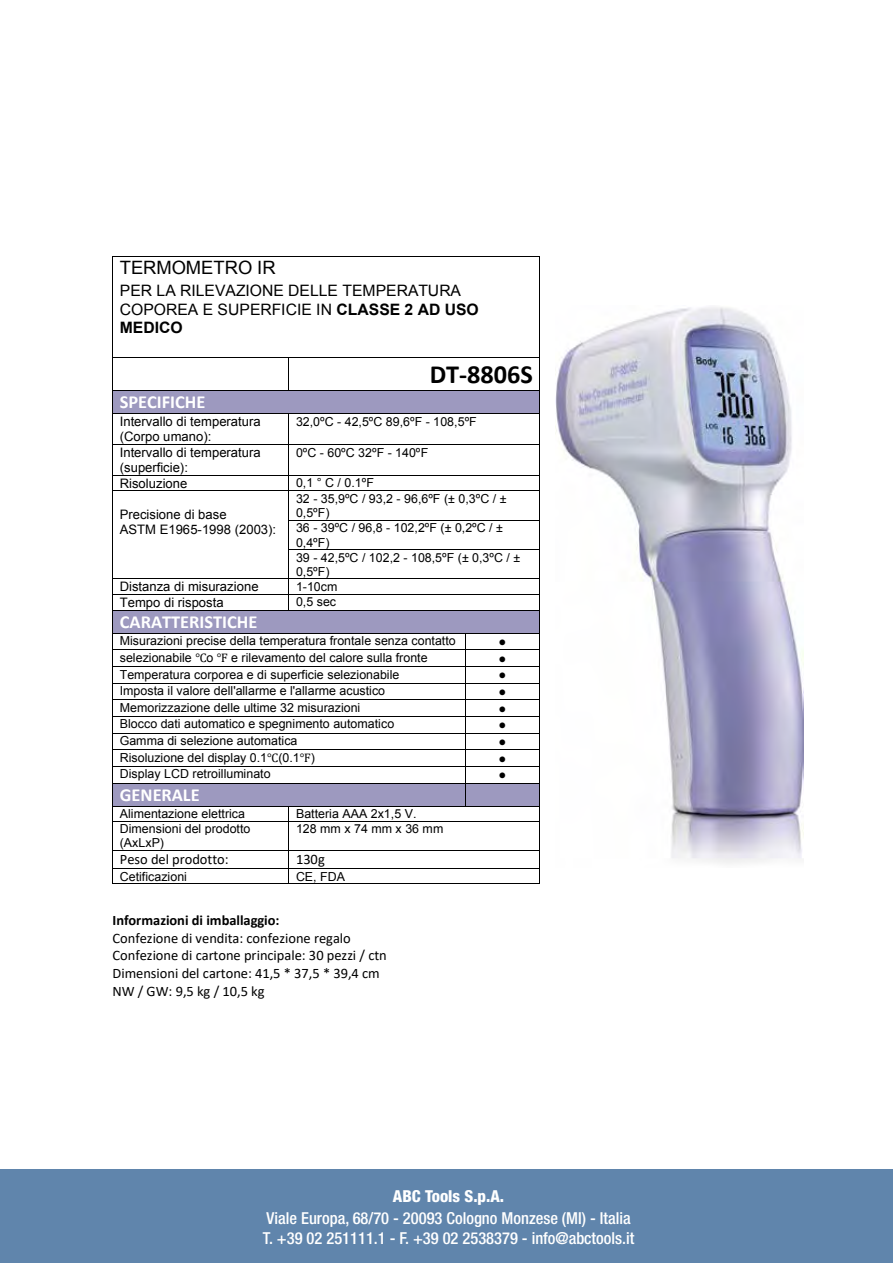
<style>
.page{position:relative;width:893px;height:1263px;background:#fff}
.page>*{position:absolute;margin:0;border:0;box-sizing:border-box;transform-origin:0 0}
.t1{font:700 26.25px "Calibri";color:#000}
.t2{font:700 18.45px "Calibri";color:#fff}
.t3{font:18.45px "Arial";color:#000}
.t4{font:500 condensed 16.5px/19.8px "Helvetica Neue";color:#fff}
.t5{font:800 condensed 16.5px "Helvetica Neue";color:#fff}
.t6{font:15.75px/18px "Arial";color:#000}
.t7{font:14.4px/17.5px "Calibri";color:#000}
.t8{font:700 14.4px "Calibri";color:#000}
.t9{font:13.05px/15.1px "Arial";color:#000}
.t10{font:13.05px "Calibri";color:#000}
.t11{font:12.45px/14.5px "Arial";color:#000}
.s1{font-weight:700}
.s2{font-family:"Cambria Math"}
</style>
<div class="page">
<div style="left:0;top:1169px;width:893px;height:94px;background:#6085ac"></div>
<hr style="left:113px;top:256px;width:426px;height:1px;background:#000">
<hr style="left:112px;top:256px;width:1px;height:101px;background:#000">
<hr style="left:539px;top:256px;width:1px;height:101px;background:#000">
<hr style="left:113px;top:357px;width:176px;height:1px;background:#000">
<hr style="left:289px;top:357px;width:250px;height:1px;background:#000">
<div style="left:113px;top:391px;width:426px;height:22px;background:#9d99bf"></div>
<hr style="left:113px;top:390px;width:176px;height:1px;background:#000">
<hr style="left:289px;top:390px;width:250px;height:1px;background:#000">
<svg style="left:112px;top:357px;width:1px;height:57px"></svg>
<hr style="left:113px;top:413px;width:176px;height:1px;background:#000">
<hr style="left:289px;top:413px;width:250px;height:1px;background:#000">
<svg style="left:539px;top:357px;width:1px;height:57px"></svg>
<hr style="left:112px;top:414px;width:1px;height:30px;background:#000">
<hr style="left:289px;top:414px;width:1px;height:30px;background:#000">
<hr style="left:539px;top:414px;width:1px;height:30px;background:#000">
<hr style="left:113px;top:444px;width:176px;height:1px;background:#000">
<hr style="left:289px;top:444px;width:250px;height:1px;background:#000">
<hr style="left:112px;top:445px;width:1px;height:30px;background:#000">
<hr style="left:289px;top:445px;width:1px;height:30px;background:#000">
<hr style="left:539px;top:445px;width:1px;height:30px;background:#000">
<hr style="left:113px;top:475px;width:176px;height:1px;background:#000">
<hr style="left:289px;top:475px;width:250px;height:1px;background:#000">
<hr style="left:113px;top:491px;width:176px;height:1px;background:#000">
<hr style="left:289px;top:491px;width:250px;height:1px;background:#000">
<hr style="left:289px;top:520px;width:250px;height:1px;background:#000">
<hr style="left:289px;top:549px;width:250px;height:1px;background:#000">
<hr style="left:113px;top:578px;width:176px;height:1px;background:#000">
<hr style="left:289px;top:578px;width:250px;height:1px;background:#000">
<hr style="left:113px;top:594px;width:176px;height:1px;background:#000">
<hr style="left:289px;top:594px;width:250px;height:1px;background:#000">
<div style="left:113px;top:610px;width:426px;height:23px;background:#9d99bf"></div>
<hr style="left:113px;top:610px;width:176px;height:1px;background:#000">
<hr style="left:289px;top:610px;width:250px;height:1px;background:#000">
<hr style="left:113px;top:633px;width:352px;height:1px;background:#000">
<hr style="left:466px;top:633px;width:73px;height:1px;background:#000">
<hr style="left:113px;top:649px;width:352px;height:1px;background:#000">
<hr style="left:466px;top:649px;width:73px;height:1px;background:#000">
<hr style="left:113px;top:666px;width:352px;height:1px;background:#000">
<hr style="left:466px;top:666px;width:73px;height:1px;background:#000">
<hr style="left:113px;top:683px;width:352px;height:1px;background:#000">
<hr style="left:466px;top:683px;width:73px;height:1px;background:#000">
<hr style="left:113px;top:699px;width:352px;height:1px;background:#000">
<hr style="left:466px;top:699px;width:73px;height:1px;background:#000">
<hr style="left:113px;top:716px;width:352px;height:1px;background:#000">
<hr style="left:466px;top:716px;width:73px;height:1px;background:#000">
<hr style="left:113px;top:733px;width:352px;height:1px;background:#000">
<hr style="left:466px;top:733px;width:73px;height:1px;background:#000">
<hr style="left:113px;top:749px;width:352px;height:1px;background:#000">
<hr style="left:466px;top:749px;width:73px;height:1px;background:#000">
<hr style="left:113px;top:766px;width:352px;height:1px;background:#000">
<hr style="left:466px;top:766px;width:73px;height:1px;background:#000">
<div style="left:113px;top:783px;width:352px;height:23px;background:#9d99bf"></div>
<div style="left:466px;top:783px;width:73px;height:23px;background:#9d99bf"></div>
<hr style="left:113px;top:783px;width:352px;height:1px;background:#000">
<hr style="left:466px;top:783px;width:73px;height:1px;background:#000">
<hr style="left:113px;top:806px;width:176px;height:1px;background:#000">
<hr style="left:289px;top:806px;width:176px;height:1px;background:#000">
<svg style="left:465px;top:633px;width:1px;height:174px"></svg>
<hr style="left:466px;top:806px;width:73px;height:1px;background:#000">
<hr style="left:113px;top:821px;width:176px;height:1px;background:#000">
<hr style="left:289px;top:821px;width:250px;height:1px;background:#000">
<hr style="left:113px;top:850px;width:176px;height:1px;background:#000">
<hr style="left:289px;top:850px;width:250px;height:1px;background:#000">
<hr style="left:113px;top:868px;width:176px;height:1px;background:#000">
<hr style="left:289px;top:868px;width:250px;height:1px;background:#000">
<svg style="left:112px;top:475px;width:1px;height:409px"></svg>
<hr style="left:113px;top:883px;width:176px;height:1px;background:#000">
<hr style="left:289px;top:883px;width:250px;height:1px;background:#000">
<svg style="left:539px;top:475px;width:1px;height:409px"></svg>
<img style="left:555px;top:307px;width:249px;height:557px">
<h2 class="t3" style="left:120px;top:255px;width:157px">TERMOMETRO IR</h2>
<p class="t6" style="left:120px;top:282px;width:360px">PER LA RILEVAZIONE DELLE TEMPERATURA<br>COPOREA E SUPERFICIE IN <span class="s1">CLASSE 2 AD USO<br>MEDICO</span></p>
<h1 class="t1" style="left:430px;top:355px;width:105px">DT-8806S</h1>
<h2 class="t2" style="left:120px;top:389px;width:87px">SPECIFICHE</h2>
<p class="t9" style="left:120px;top:414px;width:143px">Intervallo di temperatura (Corpo umano):</p>
<p class="t11" style="left:296px;top:414px;width:182px">32,0ºC - 42,5ºC 89,6ºF - 108,5ºF</p>
<p class="t9" style="left:120px;top:445px;width:143px">Intervallo di temperatura (superficie):</p>
<p class="t11" style="left:296px;top:445px;width:134px">0ºC - 60ºC 32ºF - 140ºF</p>
<p class="t9" style="left:120px;top:476px;width:69px">Risoluzione</p>
<p class="t11" style="left:296px;top:476px;width:79px">0,1 ° C / 0.1ºF</p>
<p class="t9" style="left:120px;top:507px;width:158px">Precisione di base<br>ASTM E1965-1998 (2003):</p>
<p class="t11" style="left:296px;top:491px;width:226px">32 - 35,9ºC / 93,2 - 96,6ºF (± 0,3ºC / ±<br>0,5ºF)<br>36 - 39ºC / 96,8 - 102,2ºF (± 0,2ºC / ±<br>0,4ºF)<br>39 - 42,5ºC / 102,2 - 108,5ºF (± 0,3ºC / ±<br>0,5ºF)</p>
<p class="t9" style="left:120px;top:579px;width:140px">Distanza di misurazione</p>
<p class="t11" style="left:296px;top:579px;width:43px">1-10cm</p>
<p class="t9" style="left:120px;top:595px;width:105px">Tempo di risposta</p>
<p class="t11" style="left:296px;top:595px;width:42px">0,5 sec</p>
<h2 class="t2" style="left:120px;top:609px;width:139px">CARATTERISTICHE</h2>
<p class="t11" style="left:120px;top:634px;width:337px">Misurazioni precise della temperatura frontale senza contatto</p>
<p class="t10" style="left:498px;top:633px;width:9px">●</p>
<p class="t11" style="left:120px;top:650px;width:309px">selezionabile <span class="s2">℃</span>o <span class="s2">℉</span> e rilevamento del calore sulla fronte</p>
<p class="t10" style="left:498px;top:649px;width:9px">●</p>
<p class="t11" style="left:120px;top:667px;width:281px">Temperatura corporea e di superficie selezionabile</p>
<p class="t10" style="left:498px;top:666px;width:9px">●</p>
<p class="t11" style="left:120px;top:684px;width:267px">Imposta il valore dell'allarme e l'allarme acustico</p>
<p class="t10" style="left:498px;top:683px;width:9px">●</p>
<p class="t11" style="left:120px;top:700px;width:242px">Memorizzazione delle ultime 32 misurazioni</p>
<p class="t10" style="left:498px;top:699px;width:9px">●</p>
<p class="t11" style="left:120px;top:717px;width:276px">Blocco dati automatico e spegnimento automatico</p>
<p class="t10" style="left:498px;top:716px;width:9px">●</p>
<p class="t11" style="left:120px;top:734px;width:179px">Gamma di selezione automatica</p>
<p class="t10" style="left:498px;top:733px;width:9px">●</p>
<p class="t11" style="left:120px;top:750px;width:196px">Risoluzione del display 0.1<span class="s2">℃</span>(0.1<span class="s2">℉</span>)</p>
<p class="t10" style="left:498px;top:749px;width:9px">●</p>
<p class="t11" style="left:120px;top:767px;width:152px">Display LCD retroilluminato</p>
<p class="t10" style="left:498px;top:766px;width:9px">●</p>
<h2 class="t2" style="left:120px;top:782px;width:81px">GENERALE</h2>
<p class="t11" style="left:120px;top:806px;width:127px">Alimentazione elettrica</p>
<p class="t11" style="left:296px;top:806px;width:122px">Batteria AAA 2x1,5 V.</p>
<p class="t11" style="left:120px;top:822px;width:132px">Dimensioni del prodotto (AxLxP)</p>
<p class="t11" style="left:296px;top:822px;width:149px">128 mm x 74 mm x 36 mm</p>
<p class="t7" style="left:120px;top:850px;width:110px">Peso del prodotto:</p>
<p class="t7" style="left:296px;top:850px;width:30px">130g</p>
<p class="t11" style="left:120px;top:869px;width:69px">Cetificazioni</p>
<p class="t11" style="left:296px;top:869px;width:51px">CE, FDA</p>
<p class="t8" style="left:112px;top:910px;width:169px">Informazioni di imballaggio:</p>
<p class="t7" style="left:112px;top:929px;width:276px">Confezione di vendita: confezione regalo Confezione di cartone principale: 30 pezzi / ctn Dimensioni del cartone: 41,5 * 37,5 * 39,4 cm NW / GW: 9,5 kg / 10,5 kg</p>
<h3 class="t5" style="left:393px;top:1186px;width:113px">ABC Tools S.p.A.</h3>
<h3 class="t4" style="left:263px;top:1208px;width:373px">Viale Europa, 68/70 - 20093 Cologno Monzese (MI) - Italia<br>T. +39 02 251111.1 - F. +39 02 2538379 - info@abctools.it</h3>
</div>
